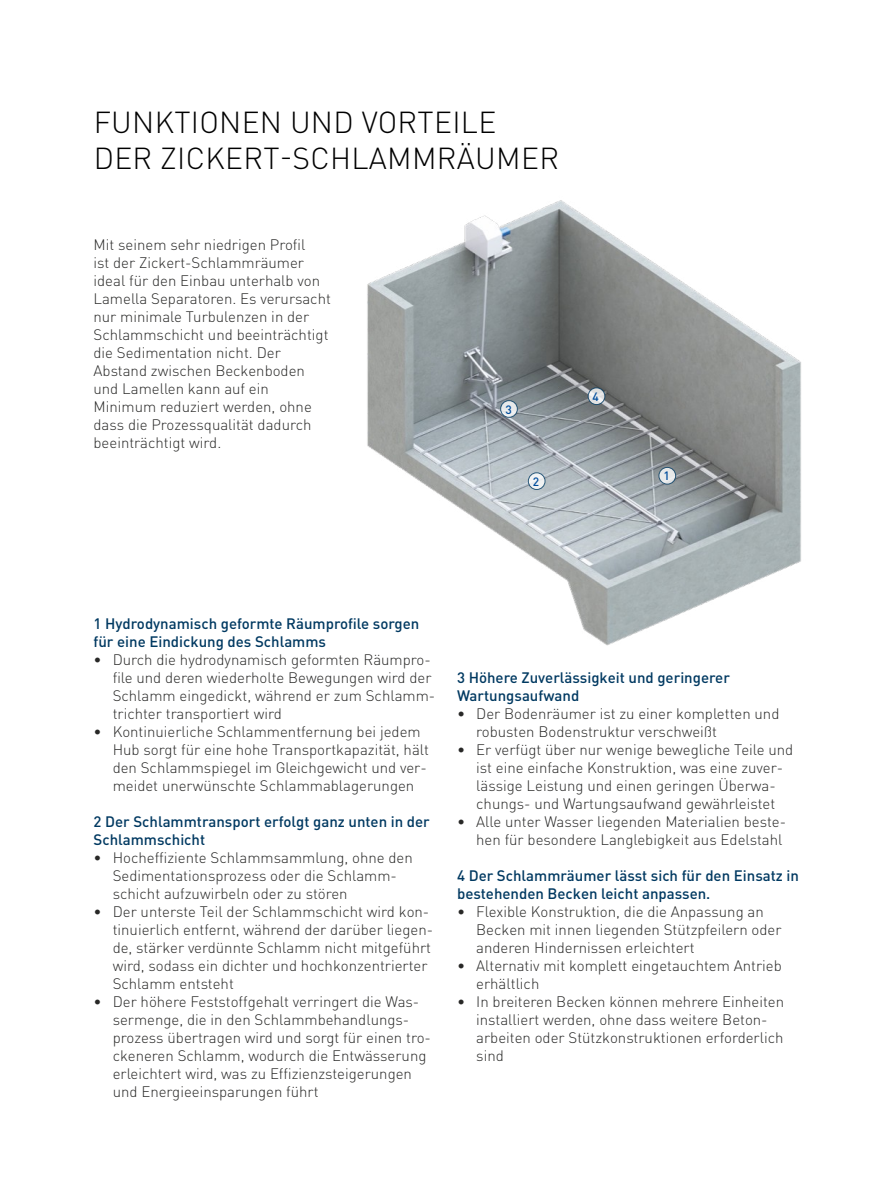
<style>
.page{position:relative;width:893px;height:1191px;background:#fff}
.page>*{position:absolute;margin:0;border:0;box-sizing:border-box;transform-origin:0 0}
.t1{font:300 30px "DIN Pro";letter-spacing:.01em;color:#000}
.Body_text{font:300 15px/18px "DIN Pro";color:#282827}
.Subtitle_number{font:500 15px/18px "DIN Pro";color:#003961}
.Part_number_in_circl{font:500 12px "DIN Pro";color:#004d9d}
</style>
<div class="page">
<img style="left:367px;top:200px;width:434px;height:446px">
<svg style="left:659px;top:467px;width:17px;height:17px"></svg>
<div style="left:659px;top:467px;width:17px;height:17px;border:1px solid #003961;border-radius:50%"></div>
<svg style="left:588px;top:388px;width:17px;height:16px"></svg>
<div style="left:588px;top:387px;width:17px;height:18px;border:1px solid #003961;border-radius:50%"></div>
<svg style="left:501px;top:400px;width:16px;height:17px"></svg>
<div style="left:500px;top:400px;width:18px;height:18px;border:1px solid #003961;border-radius:50%"></div>
<svg style="left:528px;top:473px;width:17px;height:16px"></svg>
<div style="left:528px;top:472px;width:17px;height:18px;border:1px solid #003961;border-radius:50%"></div>
<p class="t1" style="left:94px;top:102px;width:404px">FUNKTIONEN UND VORTEILE</p>
<p class="t1" style="left:94px;top:138px;width:467px">DER ZICKERT-SCHLAMMRÄUMER</p>
<p class="Body_text" style="left:94px;top:235px;width:239px">Mit seinem sehr niedrigen Profil<br>ist der Zickert-Schlammräumer ideal für den Einbau unterhalb von<br>Lamella Separatoren. Es verursacht nur minimale Turbulenzen in der<br>Schlammschicht und beeinträchtigt die Sedimentation nicht. Der<br>Abstand zwischen Beckenboden und Lamellen kann auf ein<br>Minimum reduziert werden, ohne dass die Prozessqualität dadurch beeinträchtigt wird.</p>
<p class="Part_number_in_circl" style="left:505px;top:401px;width:8px">3</p>
<p class="Part_number_in_circl" style="left:533px;top:473px;width:8px">2</p>
<p class="Part_number_in_circl" style="left:592px;top:388px;width:8px">4</p>
<p class="Part_number_in_circl" style="left:663px;top:468px;width:8px">1</p>
<p class="Subtitle_number" style="left:94px;top:613px;width:327px">1 Hydrodynamisch geformte Räumprofile sorgen für eine Eindickung des Schlamms</p>
<p class="Body_text" style="left:113px;top:649px;width:324px;text-indent:-19px">• Durch die hydrodynamisch geformten Räumpro&shy;file und deren wiederholte Bewegungen wird der Schlamm eingedickt, während er zum Schlamm&shy;trichter transportiert wird</p>
<p class="Body_text" style="left:113px;top:721px;width:318px;text-indent:-19px">• Kontinuierliche Schlammentfernung bei jedem Hub sorgt für eine hohe Transportkapazität, hält den Schlammspiegel im Gleichgewicht und ver&shy;meidet unerwünschte Schlammablagerungen</p>
<p class="Subtitle_number" style="left:94px;top:811px;width:338px">2 Der Schlammtransport erfolgt ganz unten in der<br>Schlammschicht</p>
<p class="Body_text" style="left:113px;top:847px;width:302px;text-indent:-19px">• Hocheffiziente Schlammsammlung, ohne den<br>Sedimentationsprozess oder die Schlamm&shy;schicht aufzuwirbeln oder zu stören</p>
<p class="Body_text" style="left:113px;top:901px;width:322px;text-indent:-19px">• Der unterste Teil der Schlammschicht wird kon&shy;tinuierlich entfernt, während der darüber liegen&shy;de, stärker verdünnte Schlamm nicht mitgeführt wird, sodass ein dichter und hochkonzentrierter Schlamm entsteht</p>
<p class="Body_text" style="left:113px;top:991px;width:320px;text-indent:-19px">• Der höhere Feststoffgehalt verringert die Was&shy;sermenge, die in den Schlammbehandlungs&shy;prozess übertragen wird und sorgt für einen tro&shy;ckeneren Schlamm, wodurch die Entwässerung erleichtert wird, was zu Effizienzsteigerungen und Energieeinsparungen führt</p>
<p class="Subtitle_number" style="left:457px;top:667px;width:274px">3 Höhere Zuverlässigkeit und geringerer<br>Wartungsaufwand</p>
<p class="Body_text" style="left:476px;top:703px;width:305px;text-indent:-19px">• Der Bodenräumer ist zu einer kompletten und robusten Bodenstruktur verschweißt</p>
<p class="Body_text" style="left:476px;top:739px;width:319px;text-indent:-19px">• Er verfügt über nur wenige bewegliche Teile und ist eine einfache Konstruktion, was eine zuver&shy;lässige Leistung und einen geringen Überwa&shy;chungs- und Wartungsaufwand gewährleistet</p>
<p class="Body_text" style="left:457px;top:811px;width:330px;text-align:right">• Alle unter Wasser liegenden Materialien beste&shy;hen für besondere Langlebigkeit aus Edelstahl</p>
<p class="Subtitle_number" style="left:457px;top:865px;width:343px">4 Der Schlammräumer lässt sich für den Einsatz in bestehenden Becken leicht anpassen.</p>
<p class="Body_text" style="left:476px;top:901px;width:307px;text-indent:-19px">• Flexible Konstruktion, die die Anpassung an<br>Becken mit innen liegenden Stützpfeilern oder anderen Hindernissen erleichtert</p>
<p class="Body_text" style="left:476px;top:955px;width:307px;text-indent:-19px">• Alternativ mit komplett eingetauchtem Antrieb erhältlich</p>
<p class="Body_text" style="left:476px;top:991px;width:309px;text-indent:-19px">• In breiteren Becken können mehrere Einheiten installiert werden, ohne dass weitere Beton&shy;arbeiten oder Stützkonstruktionen erforderlich sind</p>
</div>
